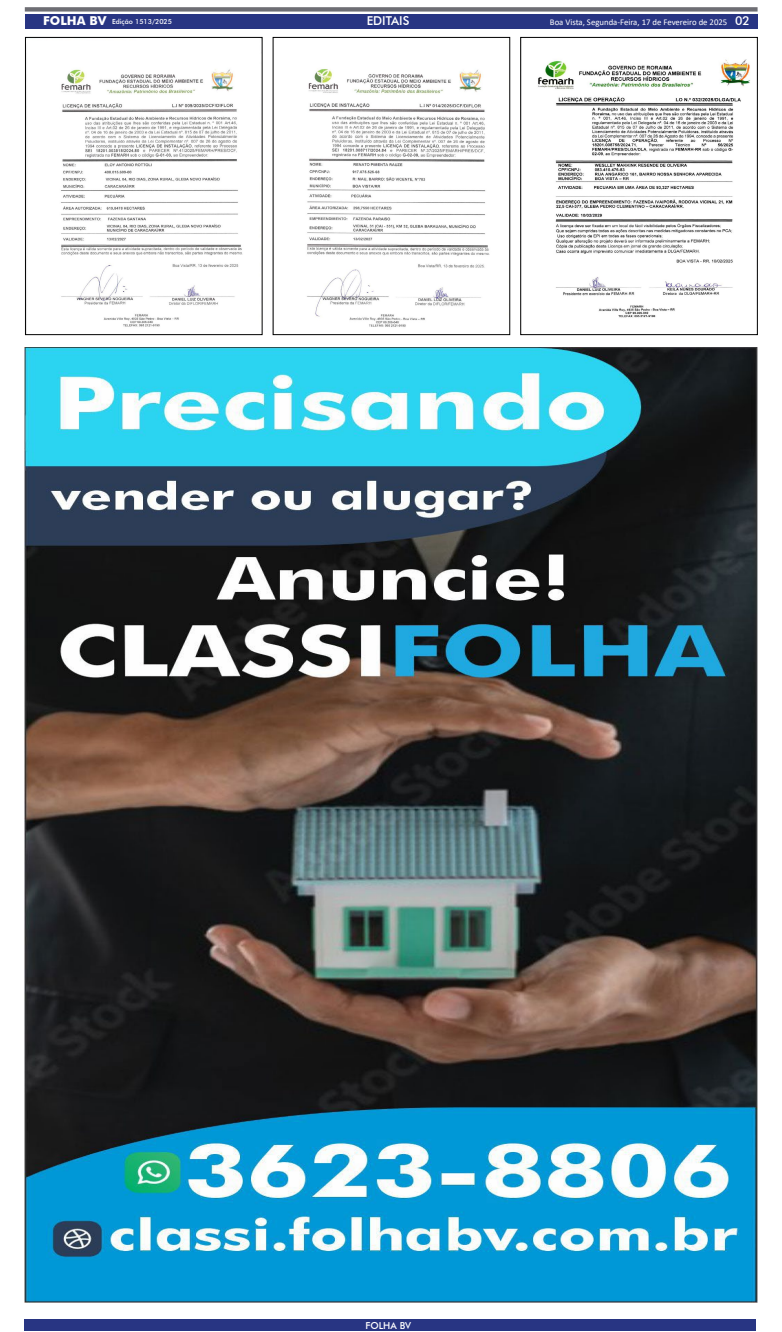
<style>
.page{position:relative;width:782px;height:1332px;background:#fff}
.page>*{position:absolute;margin:0;border:0;box-sizing:border-box;transform-origin:0 0}
.t1{font:500 12.25px "Futura BT";color:#fff}
.t2{font:500 9.62px "Futura BT";color:#fff}
.t3{font:8.75px "Calibri";color:#fff}
.t4{font:500 7px "Futura BT";color:#fff}
.s1{font-weight:700;font-size:12.25px}
.s2{font-family:"Futura BT";font-weight:500;font-size:12.25px}
</style>
<div class="page">
<div style="left:25px;top:14px;width:732px;height:15px;background:#283583"></div>
<div style="left:25px;top:7px;width:732px;height:5px;background:#6e6e74"></div>
<div style="left:24px;top:1319px;width:732px;height:12px;background:#283583"></div>
<img style="left:61px;top:69px;width:182px;height:258px">
<div style="left:25px;top:37px;width:237px;height:298px;border:1px solid #000"></div>
<img style="left:307px;top:69px;width:183px;height:258px">
<div style="left:273px;top:37px;width:237px;height:298px;border:1px solid #000"></div>
<img style="left:538px;top:59px;width:212px;height:259px">
<div style="left:520px;top:37px;width:237px;height:298px;border:1px solid #000"></div>
<img style="left:25px;top:347px;width:731px;height:955px">
<p class="t4" style="left:43px;top:18px;width:130px"><span class="s1">FOLHA BV</span> Edição 1513/2025</p>
<h1 class="t1" style="left:366px;top:13px;width:44px">EDITAIS</h1>
<p class="t3" style="left:549px;top:16px;width:201px">Boa Vista, Segunda-Feira, 17 de Fevereiro de 2025 <span class="s2">02</span></p>
<p class="t2" style="left:365px;top:1319px;width:47px">FOLHA BV</p>
</div>
